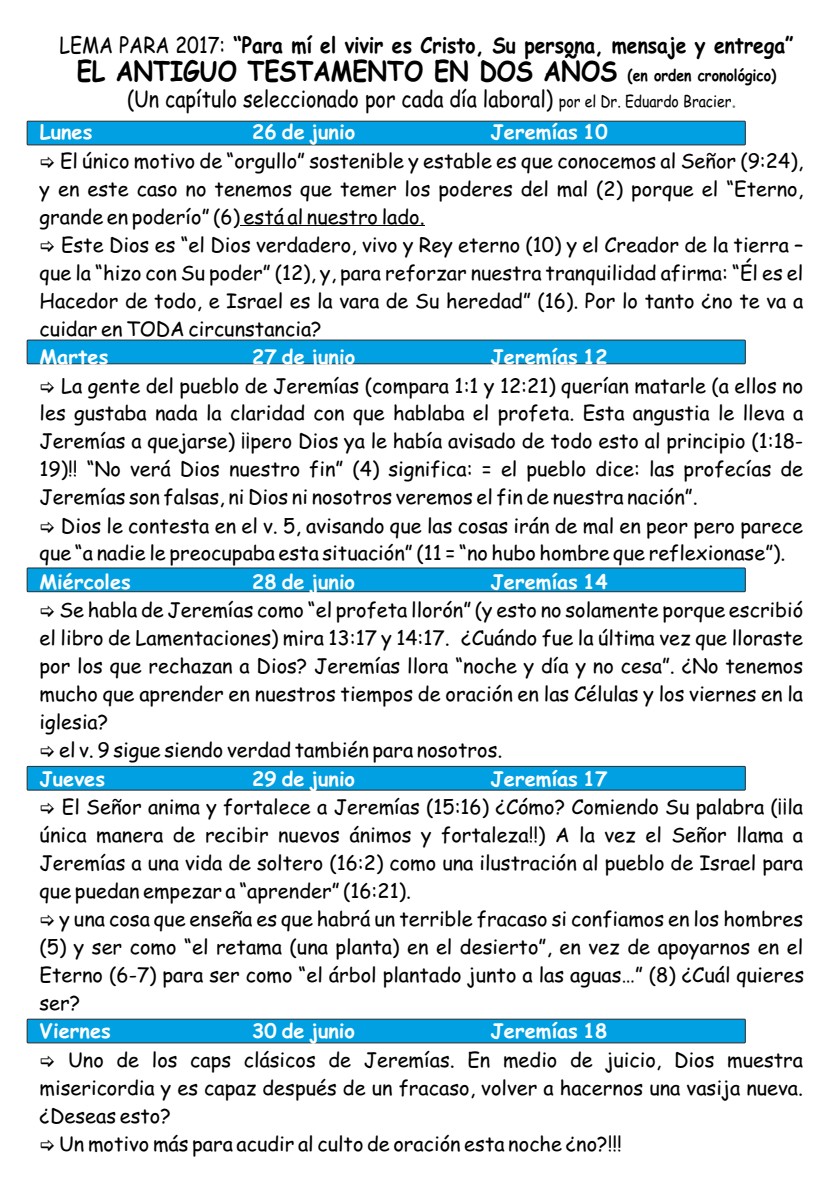
<style>
.page{position:relative;width:840px;height:1191px;background:#fff}
.page>*{position:absolute;margin:0;border:0;box-sizing:border-box;transform-origin:0 0}
.t1{font:700 27.6px "Comic Sans MS";color:#000;scale:.88 1}
.t2{font:22.6px "Comic Sans MS";color:#000;scale:.88 1}
.t3{font:700 22px "Comic Sans MS";color:#000;scale:.88 1}
.t4{font:20px/27.8px "Comic Sans MS";color:#000;text-align:justify}
.t5{font:700 20px "Comic Sans MS";color:#fefefe}
.s1{font-weight:400}
.s2{font-size:16px}
.s3{font-size:22px;color:#5b7674}
</style>
<div class="page">
<div style="left:27px;top:766px;width:718px;height:24px;background:#00a0e3;border:1px solid #2b2a29"></div>
<div style="left:27px;top:340px;width:718px;height:24px;background:#00a0e3;border:1px solid #2b2a29"></div>
<div style="left:27px;top:568px;width:718px;height:24px;background:#00a0e3;border:1px solid #2b2a29"></div>
<div style="left:27px;top:121px;width:718px;height:24px;background:#00a0e3;border:1px solid #2b2a29"></div>
<div style="left:27px;top:1019px;width:718px;height:24px;background:#00a0e3;border:1px solid #2b2a29"></div>
<hr style="left:240px;top:225px;width:184px;height:1px;background:#000">
<p class="t3" style="left:60px;top:35px;width:835px"><span class="s1">LEMA PARA 2017:</span> “Para mí el vivir es Cristo, Su persona, mensaje y entrega”</p>
<h1 class="t1" style="left:77px;top:59px;width:795px">EL ANTIGUO TESTAMENTO EN DOS AÑOS <span class="s2">(en orden cronológico)</span></h1>
<p class="t2" style="left:127px;top:89px;width:693px">(Un capítulo seleccionado por cada día laboral) <span class="s2">por el Dr. Eduardo Bracier</span><span class="s3">.</span></p>
<p class="t5" style="left:40px;top:123px;width:54px">Lunes</p>
<p class="t5" style="left:252px;top:123px;width:104px">26 de junio</p>
<p class="t5" style="left:490px;top:123px;width:118px">Jeremías 10</p>
<p class="t4" style="left:40px;top:149px;width:764px;text-indent:20px">El único motivo de “orgullo” sostenible y estable es que conocemos al Señor (9:24), y en este caso no tenemos que temer los poderes del mal (2) porque el “Eterno, grande en poderío” (6) está al nuestro lado.</p>
<p class="t4" style="left:40px;top:233px;width:764px;text-indent:21px">Este Dios es “el Dios verdadero, vivo y Rey eterno (10) y el Creador de la tierra – que la “hizo con Su poder” (12), y, para reforzar nuestra tranquilidad afirma: “Él es el Hacedor de todo, e Israel es la vara de Su heredad” (16). Por lo tanto ¿no te va a cuidar en TODA circunstancia?</p>
<p class="t5" style="left:40px;top:348px;width:70px">Martes</p>
<p class="t5" style="left:252px;top:348px;width:104px">27 de junio</p>
<p class="t5" style="left:490px;top:348px;width:118px">Jeremías 12</p>
<p class="t4" style="left:40px;top:373px;width:764px;text-indent:21px">La gente del pueblo de Jeremías (compara 1:1 y 12:21) querían matarle (a ellos no les gustaba nada la claridad con que hablaba el profeta. Esta angustia le lleva a Jeremías a quejarse) ¡¡pero Dios ya le había avisado de todo esto al principio (1:18- 19)!! “No verá Dios nuestro fin” (4) significa: = el pueblo dice: las profecías de Jeremías son falsas, ni Dios ni nosotros veremos el fin de nuestra nación”.</p>
<p class="t4" style="left:40px;top:513px;width:764px;text-indent:21px">Dios le contesta en el v. 5, avisando que las cosas irán de mal en peor pero parece que “a nadie le preocupaba esta situación” (11 = “no hubo hombre que reflexionase”).</p>
<p class="t5" style="left:40px;top:573px;width:93px">Miércoles</p>
<p class="t5" style="left:252px;top:573px;width:104px">28 de junio</p>
<p class="t5" style="left:490px;top:573px;width:118px">Jeremías 14</p>
<p class="t4" style="left:59px;top:598px;width:745px">Se habla de Jeremías como “el profeta llorón” (y esto no solamente porque escribió</p>
<p class="t4" style="left:40px;top:626px;width:764px">el libro de Lamentaciones) mira 13:17 y 14:17. ¿Cuándo fue la última vez que lloraste</p>
<p class="t4" style="left:40px;top:654px;width:764px">por los que rechazan a Dios? Jeremías llora “noche y día y no cesa”. ¿No tenemos</p>
<p class="t4" style="left:40px;top:682px;width:764px">mucho que aprender en nuestros tiempos de oración en las Células y los viernes en la</p>
<p class="t4" style="left:40px;top:709px;width:70px">iglesia?</p>
<p class="t4" style="left:59px;top:738px;width:444px">el v. 9 sigue siendo verdad también para nosotros.</p>
<p class="t5" style="left:40px;top:769px;width:67px">Jueves</p>
<p class="t5" style="left:252px;top:769px;width:104px">29 de junio</p>
<p class="t5" style="left:490px;top:769px;width:118px">Jeremías 17</p>
<p class="t4" style="left:40px;top:795px;width:764px;text-indent:22px">El Señor anima y fortalece a Jeremías (15:16) ¿Cómo? Comiendo Su palabra (¡¡la única manera de recibir nuevos ánimos y fortaleza!!) A la vez el Señor llama a Jeremías a una vida de soltero (16:2) como una ilustración al pueblo de Israel para que puedan empezar a “aprender” (16:21).</p>
<p class="t4" style="left:40px;top:907px;width:765px;text-indent:20px">y una cosa que enseña es que habrá un terrible fracaso si confiamos en los hombres (5) y ser como “el retama (una planta) en el desierto”, en vez de apoyarnos en el Eterno (6-7) para ser como “el árbol plantado junto a las aguas…” (8) ¿Cuál quieres ser?</p>
<p class="t5" style="left:40px;top:1022px;width:73px">Viernes</p>
<p class="t5" style="left:252px;top:1022px;width:104px">30 de junio</p>
<p class="t5" style="left:490px;top:1022px;width:118px">Jeremías 18</p>
<p class="t4" style="left:68px;top:1047px;width:736px">Uno de los caps clásicos de Jeremías. En medio de juicio, Dios muestra</p>
<p class="t4" style="left:40px;top:1075px;width:764px">misericordia y es capaz después de un fracaso, volver a hacernos una vasija nueva.</p>
<p class="t4" style="left:40px;top:1103px;width:133px">¿Deseas esto?</p>
<p class="t4" style="left:59px;top:1131px;width:564px">Un motivo más para acudir al culto de oración esta noche ¿no?!!!</p>
</div>
